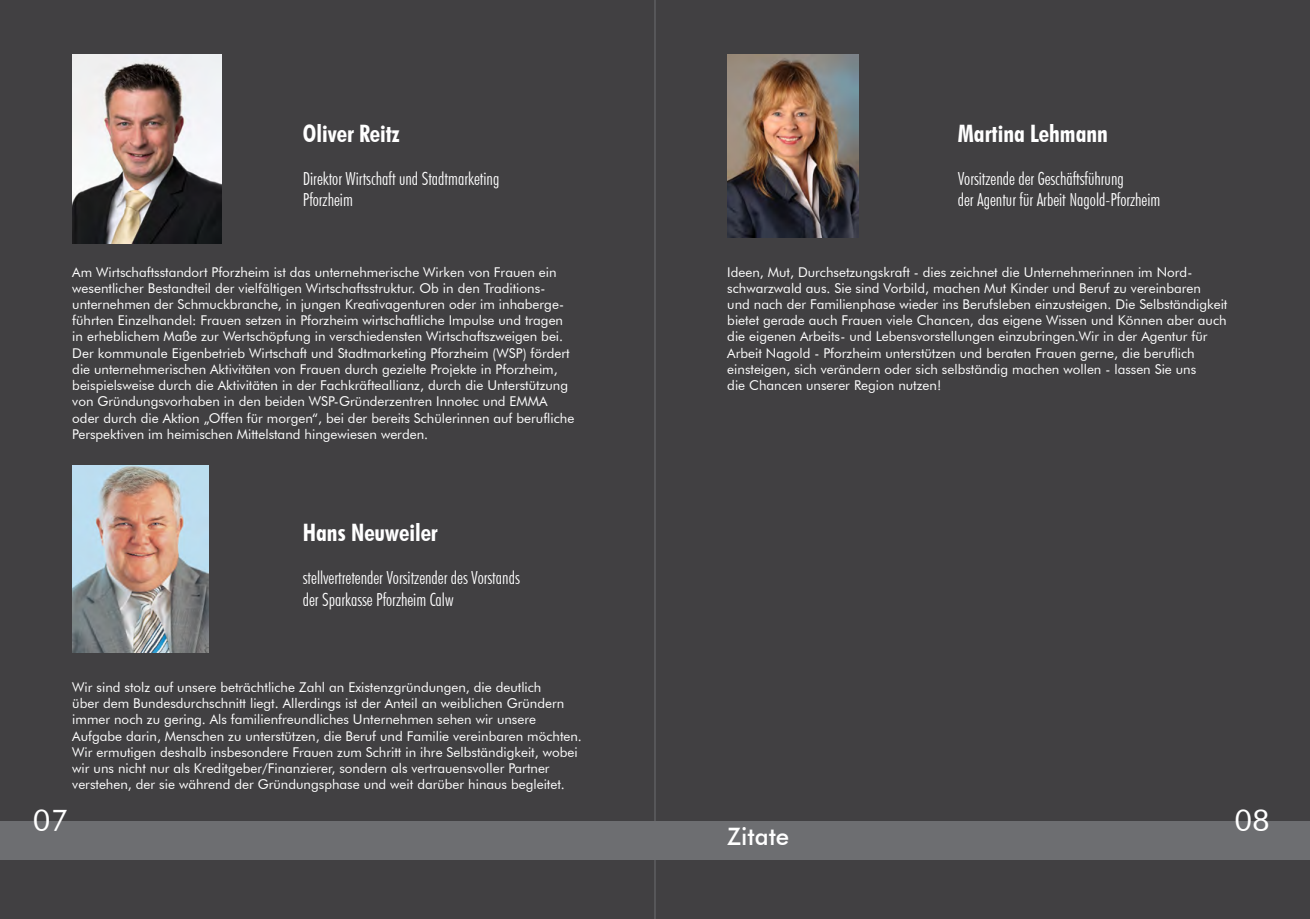
<style>
.page{position:relative;width:1310px;height:919px;background:#fff}
.page>*{position:absolute;margin:0;border:0;box-sizing:border-box;transform-origin:0 0}
.t1{font:30px "Futura BT";color:#fff}
.t2{font:700 condensed 24px "Futura BT";color:#fff}
.t3{font:500 24px "Futura BT";color:#fff}
.t4{font:300 condensed 18px/21.6px "Futura BT";color:#fff}
.t5{font:13.5px/16.2px "Futura BT";color:#fff}
</style>
<div class="page">
<div style="left:0;top:0;width:655px;height:918px;background:#414042"></div>
<div style="left:655px;top:0;width:655px;height:918px;background:#414042"></div>
<div style="left:0;top:821px;width:1310px;height:38px;background:#6d6e71"></div>
<img style="left:727px;top:54px;width:131px;height:183px">
<img style="left:72px;top:54px;width:149px;height:189px">
<img style="left:72px;top:466px;width:137px;height:186px">
<hr style="left:655px;top:0;width:1px;height:918px;background:#6d6e71">
<h2 class="t2" style="left:303px;top:118px;width:98px">Oliver Reitz</h2>
<h3 class="t4" style="left:303px;top:167px;width:198px">Direktor Wirtschaft und Stadtmarketing<br>Pforzheim</h3>
<p class="t5" style="left:72px;top:263px;width:503px">Am Wirtschaftsstandort Pforzheim ist das unternehmerische Wirken von Frauen ein wesentlicher Bestandteil der vielfältigen Wirtschaftsstruktur. Ob in den Traditions&shy;unternehmen der Schmuckbranche, in jungen Kreativagenturen oder im inhaberge&shy;führten Einzelhandel: Frauen setzen in Pforzheim wirtschaftliche Impulse und tragen in erheblichem Maße zur Wertschöpfung in verschiedensten Wirtschaftszweigen bei.<br>Der kommunale Eigenbetrieb Wirtschaft und Stadtmarketing Pforzheim (WSP) fördert die unternehmerischen Aktivitäten von Frauen durch gezielte Projekte in Pforzheim, beispielsweise durch die Aktivitäten in der Fachkräfteallianz, durch die Unterstützung von Gründungsvorhaben in den beiden WSP-Gründerzentren Innotec und EMMA oder durch die Aktion „Offen für morgen“, bei der bereits Schülerinnen auf berufliche Perspektiven im heimischen Mittelstand hingewiesen werden.</p>
<h2 class="t2" style="left:303px;top:518px;width:137px">Hans Neuweiler</h2>
<h3 class="t4" style="left:303px;top:567px;width:218px">stellvertretender Vorsitzender des Vorstands der Sparkasse Pforzheim Calw</h3>
<p class="t5" style="left:72px;top:679px;width:511px">Wir sind stolz auf unsere beträchtliche Zahl an Existenzgründungen, die deutlich<br>über dem Bundesdurchschnitt liegt. Allerdings ist der Anteil an weiblichen Gründern immer noch zu gering. Als familienfreundliches Unternehmen sehen wir unsere Aufgabe darin, Menschen zu unterstützen, die Beruf und Familie vereinbaren möchten.<br>Wir ermutigen deshalb insbesondere Frauen zum Schritt in ihre Selbständigkeit, wobei wir uns nicht nur als Kreditgeber/Finanzierer, sondern als vertrauensvoller Partner verstehen, der sie während der Gründungsphase und weit darüber hinaus begleitet.</p>
<h2 class="t2" style="left:958px;top:118px;width:152px">Martina Lehmann</h2>
<h3 class="t4" style="left:958px;top:167px;width:204px">Vorsitzende der Geschäftsführung<br>der Agentur für Arbeit Nagold-Pforzheim</h3>
<p class="t5" style="left:727px;top:263px;width:502px">Ideen, Mut, Durchsetzungskraft - dies zeichnet die Unternehmerinnen im Nord&shy;schwarzwald aus. Sie sind Vorbild, machen Mut Kinder und Beruf zu vereinbaren<br>und nach der Familienphase wieder ins Berufsleben einzusteigen. Die Selbständigkeit bietet gerade auch Frauen viele Chancen, das eigene Wissen und Können aber auch die eigenen Arbeits- und Lebensvorstellungen einzubringen.Wir in der Agentur für Arbeit Nagold - Pforzheim unterstützen und beraten Frauen gerne, die beruflich einsteigen, sich verändern oder sich selbständig machen wollen - lassen Sie uns<br>die Chancen unserer Region nutzen!</p>
<h1 class="t1" style="left:33px;top:802px;width:37px">07</h1>
<h1 class="t1" style="left:1234px;top:802px;width:37px">08</h1>
<h2 class="t3" style="left:727px;top:822px;width:63px">Zitate</h2>
</div>
